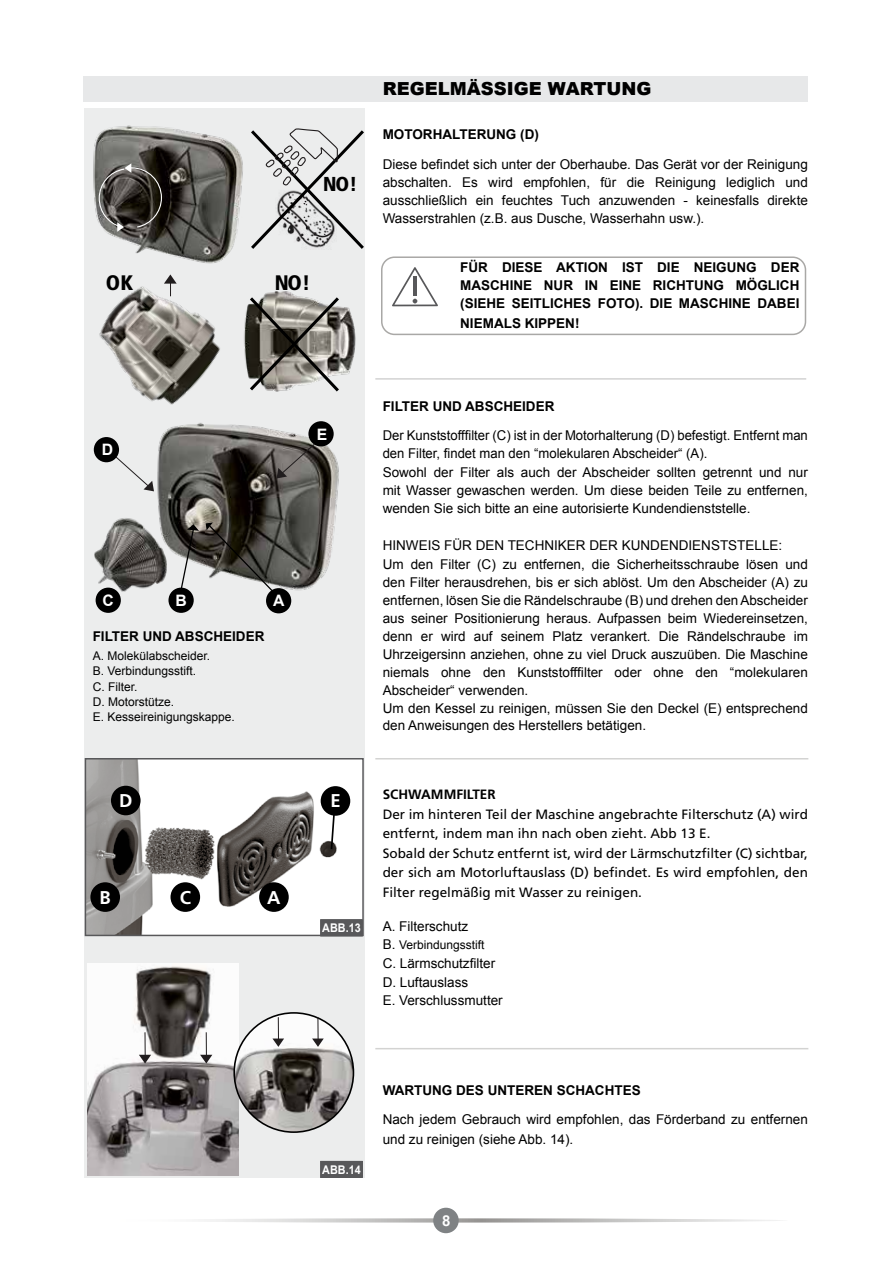
<style>
.page{position:relative;width:893px;height:1263px;background:#fff}
.page>*{position:absolute;margin:0;border:0;box-sizing:border-box;transform-origin:0 0}
.t1{font:900 condensed 21px "Frutiger LT Std";color:#000}
.t2{font:900 condensed 20.1px "Frutiger LT Std";color:#000}
.t3{font:700 18.45px "Frutiger LT Std";color:#fff}
.t4{font:900 18px "Arial";color:#000}
.t5{font:700 15.75px "Arial";color:#fff}
.t6{font:700 15px "Arial";color:#fff}
.t7{font:13.5px/18px "Arial";color:#000}
.t8{font:13.5px/19.4px "Frutiger LT Std";color:#000}
.t9{font:700 13.5px/18px "Arial";color:#000;text-align:justify}
.t10{font:700 13.5px "Frutiger LT Std";color:#000}
.t11{font:12px/15.3px "Arial";color:#000}
.t12{font:700 12px "Arial";color:#fff}
.t13{font:700 12px "Arial";color:#fff;scale:.9 1}
.s1{font-size:13.5px}
</style>
<div class="page">
<div style="left:84px;top:108px;width:281px;height:1070px;background:#eceded"></div>
<img style="left:93px;top:125px;width:150px;height:132px">
<svg style="left:98px;top:163px;width:65px;height:69px;background:#4c4944"></svg>
<svg style="left:251px;top:128px;width:113px;height:121px"></svg>
<img style="left:244px;top:291px;width:112px;height:84px">
<img style="left:99px;top:257px;width:126px;height:148px">
<svg style="left:164px;top:274px;width:13px;height:22px"></svg>
<svg style="left:247px;top:294px;width:95px;height:98px;background:#87847e"></svg>
<img style="left:94px;top:422px;width:245px;height:187px">
<div style="left:96px;top:588px;width:25px;height:25px;background:#000;border-radius:50%"></div>
<svg style="left:177px;top:524px;width:22px;height:78px"></svg>
<svg style="left:206px;top:522px;width:74px;height:77px"></svg>
<div style="left:168px;top:588px;width:26px;height:25px;background:#000;border-radius:50%"></div>
<svg style="left:115px;top:456px;width:39px;height:35px"></svg>
<div style="left:94px;top:437px;width:25px;height:25px;background:#000;border-radius:50%"></div>
<div style="left:308px;top:421px;width:26px;height:25px;background:#000;border-radius:50%"></div>
<svg style="left:277px;top:443px;width:39px;height:35px"></svg>
<img style="left:88px;top:761px;width:273px;height:172px">
<div style="left:85px;top:758px;width:279px;height:178px;border:2px solid #58585a"></div>
<svg style="left:330px;top:815px;width:6px;height:36px"></svg>
<div style="left:321px;top:786px;width:29px;height:30px;background:#000;border-radius:50%"></div>
<div style="left:259px;top:882px;width:30px;height:30px;background:#000;border-radius:50%"></div>
<div style="left:170px;top:882px;width:30px;height:30px;background:#000;border-radius:50%"></div>
<div style="left:90px;top:882px;width:30px;height:30px;background:#000;border-radius:50%"></div>
<div style="left:111px;top:786px;width:30px;height:29px;background:#000;border-radius:50%"></div>
<img style="left:87px;top:963px;width:152px;height:213px">
<div style="left:266px;top:588px;width:25px;height:25px;background:#000;border-radius:50%"></div>
<svg style="left:139px;top:1032px;width:12px;height:31px"></svg>
<svg style="left:200px;top:1032px;width:12px;height:31px"></svg>
<img style="left:234px;top:1013px;width:119px;height:119px;border-radius:60px">
<div style="left:233px;top:1012px;width:121px;height:121px;border:2px solid #000;border-radius:50%"></div>
<svg style="left:272px;top:1017px;width:12px;height:30px"></svg>
<svg style="left:312px;top:1017px;width:12px;height:30px"></svg>
<svg style="left:204px;top:1218px;width:576px;height:4px"></svg>
<div style="left:433px;top:1208px;width:26px;height:25px;background:#7f8284;border-radius:50%"></div>
<div style="left:83px;top:77px;width:725px;height:25px;background:#e7e8e9"></div>
<hr style="left:375px;top:758px;width:433px;height:1px;background:#d3d3d2">
<hr style="left:375px;top:1048px;width:433px;height:1px;background:#d3d3d2">
<hr style="left:375px;top:378px;width:431px;height:2px;background:#d3d3d2">
<div style="left:381px;top:256px;width:425px;height:79px;border:2px solid #a9a8a6;border-radius:13px"></div>
<svg style="left:392px;top:267px;width:46px;height:39px"></svg>
<div style="left:321px;top:920px;width:41px;height:15px;background:#58585a"></div>
<div style="left:320px;top:919px;width:43px;height:17px;border:2px solid #58585a"></div>
<div style="left:321px;top:1162px;width:41px;height:15px;background:#58585a"></div>
<div style="left:320px;top:1161px;width:43px;height:17px;border:2px solid #58585a"></div>
<h2 class="t2" style="left:323px;top:172px;width:36px">NO!</h2>
<h1 class="t1" style="left:106px;top:270px;width:29px">OK</h1>
<h1 class="t1" style="left:275px;top:270px;width:37px">NO!</h1>
<h3 class="t4" style="left:383px;top:76px;width:270px">REGELMÄSSIGE WARTUNG</h3>
<p class="t9" style="left:383px;top:126px;width:158px">MOTORHALTERUNG (D)</p>
<p class="t7" style="left:383px;top:155px;width:427px;text-align:justify">Diese befindet sich unter der Oberhaube. Das Gerät vor der Reinigung abschalten. Es wird empfohlen, für die Reinigung lediglich und ausschließlich ein feuchtes Tuch anzuwenden - keinesfalls direkte Wasserstrahlen (z.B. aus Dusche, Wasserhahn usw.).</p>
<p class="t9" style="left:460px;top:258px;width:341px">FÜR DIESE AKTION IST DIE NEIGUNG DER MASCHINE NUR IN EINE RICHTUNG MÖGLICH (SIEHE SEITLICHES FOTO). DIE MASCHINE DABEI</p>
<p class="t9" style="left:460px;top:314px;width:121px">NIEMALS KIPPEN!</p>
<p class="t5" style="left:102px;top:439px;width:13px">D</p>
<p class="t5" style="left:103px;top:590px;width:13px">C</p>
<p class="t5" style="left:175px;top:590px;width:13px">B</p>
<p class="t5" style="left:273px;top:590px;width:13px">A</p>
<p class="t9" style="left:93px;top:628px;width:173px">FILTER UND ABSCHEIDER</p>
<p class="t11" style="left:93px;top:648px;width:144px">A. Molekülabscheider.<br>B. Verbindungsstift.<br>C. Filter.<br>D. Motorstütze.<br>E. Kesseireinigungskappe.</p>
<h3 class="t3" style="left:119px;top:790px;width:15px">D</h3>
<h3 class="t3" style="left:100px;top:887px;width:13px">B</h3>
<h3 class="t3" style="left:180px;top:887px;width:13px">C</h3>
<h3 class="t3" style="left:267px;top:887px;width:15px">A</h3>
<p class="t5" style="left:317px;top:424px;width:12px">E</p>
<p class="t9" style="left:383px;top:398px;width:173px">FILTER UND ABSCHEIDER</p>
<p class="t7" style="left:383px;top:427px;width:427px">Der Kunststofffilter (C) ist in der Motorhalterung (D) befestigt. Entfernt man den Filter, findet man den “molekularen Abscheider“ (A).<br>Sowohl der Filter als auch der Abscheider sollten getrennt und nur mit Wasser gewaschen werden. Um diese beiden Teile zu entfernen, wenden Sie sich bitte an eine autorisierte Kundendienststelle.</p>
<p class="t7" style="left:383px;top:536px;width:427px">HINWEIS FÜR DEN TECHNIKER DER KUNDENDIENSTSTELLE:<br>Um den Filter (C) zu entfernen, die Sicherheitsschraube lösen und den Filter herausdrehen, bis er sich ablöst. Um den Abscheider (A) zu entfernen, lösen Sie die Rändelschraube (B) und drehen den Abscheider aus seiner Positionierung heraus. Aufpassen beim Wiedereinsetzen, denn er wird auf seinem Platz verankert. Die Rändelschraube im Uhrzeigersinn anziehen, ohne zu viel Druck auszuüben. Die Maschine niemals ohne den Kunststofffilter oder ohne den “molekularen Abscheider“ verwenden.<br>Um den Kessel zu reinigen, müssen Sie den Deckel (E) entsprechend den Anweisungen des Herstellers betätigen.</p>
<h3 class="t3" style="left:330px;top:790px;width:12px">E</h3>
<p class="t12" style="left:323px;top:920px;width:38px">FIG.13</p>
<p class="t13" style="left:322px;top:920px;width:44px">ABB.13</p>
<p class="t10" style="left:383px;top:786px;width:115px">SCHWAMMFILTER</p>
<p class="t8" style="left:383px;top:805px;width:427px">Der im hinteren Teil der Maschine angebrachte Filterschutz (A) wird entfernt, indem man ihn nach oben zieht. Abb 13 E.<br>Sobald der Schutz entfernt ist, wird der Lärmschutzfilter (C) sichtbar, der sich am Motorluftauslass (D) befindet. Es wird empfohlen, den Filter regelmäßig mit Wasser zu reinigen.</p>
<p class="t7" style="left:383px;top:917px;width:87px">A. Filterschutz</p>
<p class="t11" style="left:383px;top:938px;width:103px"><span class="s1">B.</span> Verbindungsstift</p>
<p class="t7" style="left:383px;top:954px;width:122px;line-height:18.5px">C. Lärmschutzfilter<br>D. Luftauslass<br>E. Verschlussmutter</p>
<p class="t12" style="left:323px;top:1162px;width:38px">FIG.14</p>
<p class="t13" style="left:322px;top:1162px;width:44px">ABB.14</p>
<p class="t9" style="left:383px;top:1082px;width:259px">WARTUNG DES UNTEREN SCHACHTES</p>
<p class="t7" style="left:383px;top:1109px;width:427px;line-height:20.1px">Nach jedem Gebrauch wird empfohlen, das Förderband zu entfernen und zu reinigen (siehe Abb. 14).</p>
<p class="t6" style="left:442px;top:1210px;width:10px">8</p>
</div>
